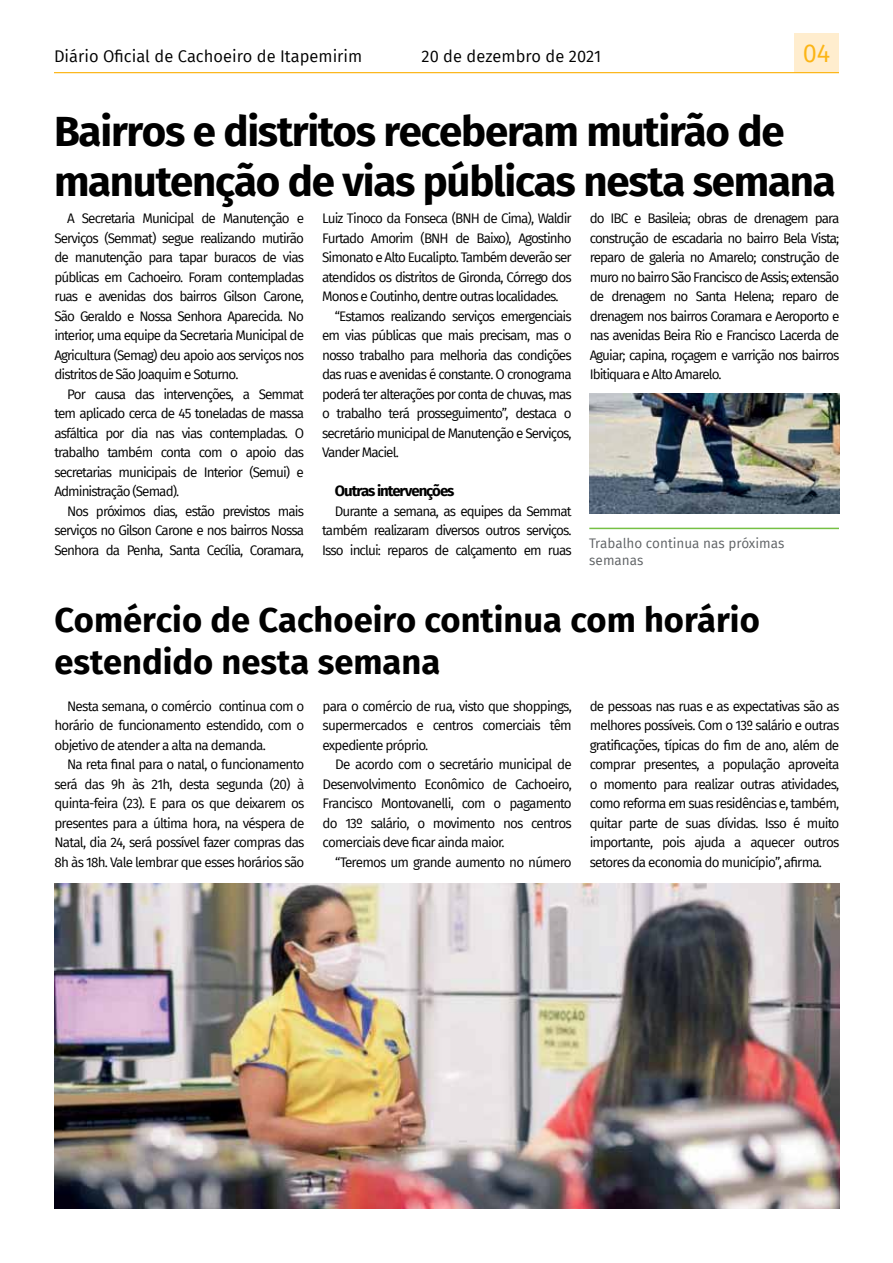
<style>
.page{position:relative;width:893px;height:1263px;background:#fff}
.page>*{position:absolute;margin:0;border:0;box-sizing:border-box;transform-origin:0 0}
.t1{font:700 42px/50.4px "Fira Sans";letter-spacing:-.03em;color:#000}
.t2{font:700 34.5px/41.4px "Fira Sans";color:#000}
.t3{font:25.5px "Fira Sans";color:#fcb515}
.t4{font:16.5px "Fira Sans";color:#000}
.t5{font:700 15px "Fira Sans";letter-spacing:-.07em;color:#000}
.t6{font:13.5px/19.5px "Fira Sans";letter-spacing:-.07em;color:#000;text-align:justify}
.t7{font:13.5px/16.6px "Fira Sans";color:#5e6164}
</style>
<div class="page">
<img style="left:590px;top:393px;width:250px;height:121px">
<div style="left:794px;top:33px;width:45px;height:40px;background:#ffedce"></div>
<hr style="left:54px;top:72px;width:785px;height:1px;background:#fcb515">
<hr style="left:589px;top:528px;width:250px;height:1px;background:#75c044">
<img style="left:55px;top:883px;width:785px;height:326px">
<p class="t4" style="left:54px;top:43px;width:310px">Diário Oficial de Cachoeiro de Itapemirim</p>
<p class="t4" style="left:422px;top:43px;width:181px">20 de dezembro de 2021</p>
<h3 class="t3" style="left:803px;top:34px;width:29px">04</h3>
<h1 class="t1" style="left:54px;top:103px;width:783px">Bairros e distritos receberam mutirão de manutenção de vias públicas nesta semana</h1>
<p class="t6" style="left:54px;top:209px;width:251px;text-indent:13px">A Secretaria Municipal de Manutenção e Serviços (Semmat) segue realizando mutirão de manutenção para tapar buracos de vias públicas em Cachoeiro. Foram contempladas ruas e avenidas dos bairros Gilson Carone, São Geraldo e Nossa Senhora Aparecida. No interior, uma equipe da Secretaria Municipal de Agricultura (Semag) deu apoio aos serviços nos distritos de São Joaquim e Soturno.</p>
<p class="t6" style="left:54px;top:384px;width:251px;text-indent:13px">Por causa das intervenções, a Semmat tem aplicado cerca de 45 toneladas de massa asfáltica por dia nas vias contempladas. O trabalho também conta com o apoio das secretarias municipais de Interior (Semui) e Administração (Semad).</p>
<p class="t6" style="left:54px;top:501px;width:251px;text-indent:13px">Nos próximos dias, estão previstos mais serviços no Gilson Carone e nos bairros Nossa Senhora da Penha, Santa Cecília, Coramara,</p>
<p class="t6" style="left:322px;top:208px;width:251px">Luiz Tinoco da Fonseca (BNH de Cima), Waldir</p>
<p class="t6" style="left:322px;top:228px;width:251px">Furtado Amorim (BNH de Baixo), Agostinho</p>
<p class="t6" style="left:322px;top:247px;width:251px">Simonato e Alto Eucalipto. Também deverão ser</p>
<p class="t6" style="left:322px;top:267px;width:251px">atendidos os distritos de Gironda, Córrego dos</p>
<p class="t6" style="left:322px;top:286px;width:238px">Monos e Coutinho, dentre outras localidades.</p>
<p class="t6" style="left:335px;top:306px;width:238px">“Estamos realizando serviços emergenciais</p>
<p class="t6" style="left:322px;top:325px;width:251px">em vias públicas que mais precisam, mas o</p>
<p class="t6" style="left:322px;top:345px;width:251px">nosso trabalho para melhoria das condições</p>
<p class="t6" style="left:322px;top:364px;width:251px">das ruas e avenidas é constante. O cronograma</p>
<p class="t6" style="left:322px;top:384px;width:251px">poderá ter alterações por conta de chuvas, mas</p>
<p class="t6" style="left:322px;top:403px;width:251px">o trabalho terá prosseguimento”, destaca o</p>
<p class="t6" style="left:322px;top:423px;width:251px">secretário municipal de Manutenção e Serviços,</p>
<p class="t6" style="left:322px;top:442px;width:78px">Vander Maciel.</p>
<p class="t5" style="left:335px;top:478px;width:121px">Outras intervenções</p>
<p class="t6" style="left:322px;top:501px;width:251px;text-indent:13px">Durante a semana, as equipes da Semmat também realizaram diversos outros serviços.<br>Isso inclui: reparos de calçamento em ruas</p>
<p class="t6" style="left:590px;top:208px;width:251px">do IBC e Basileia; obras de drenagem para construção de escadaria no bairro Bela Vista; reparo de galeria no Amarelo; construção de muro no bairro São Francisco de Assis; extensão de drenagem no Santa Helena; reparo de drenagem nos bairros Coramara e Aeroporto e nas avenidas Beira Rio e Francisco Lacerda de Aguiar; capina, roçagem e varrição nos bairros Ibitiquara e Alto Amarelo.</p>
<p class="t7" style="left:589px;top:535px;width:197px">Trabalho continua nas próximas semanas</p>
<h2 class="t2" style="left:54px;top:597px;width:707px">Comércio de Cachoeiro continua com horário estendido nesta semana</h2>
<p class="t6" style="left:54px;top:696px;width:251px;text-indent:13px">Nesta semana, o comércio continua com o horário de funcionamento estendido, com o objetivo de atender a alta na demanda.</p>
<p class="t6" style="left:54px;top:755px;width:251px;text-indent:13px">Na reta final para o natal, o funcionamento será das 9h às 21h, desta segunda (20) à quinta-feira (23). E para os que deixarem os presentes para a última hora, na véspera de Natal, dia 24, será possível fazer compras das 8h às 18h. Vale lembrar que esses horários são</p>
<p class="t6" style="left:323px;top:696px;width:251px">para o comércio de rua, visto que shoppings, supermercados e centros comerciais têm expediente próprio.</p>
<p class="t6" style="left:323px;top:754px;width:251px;text-indent:13px">De acordo com o secretário municipal de Desenvolvimento Econômico de Cachoeiro, Francisco Montovanelli, com o pagamento do 13º salário, o movimento nos centros comerciais deve ficar ainda maior.</p>
<p class="t6" style="left:335px;top:852px;width:238px">“Teremos um grande aumento no número</p>
<p class="t6" style="left:590px;top:696px;width:251px">de pessoas nas ruas e as expectativas são as melhores possíveis. Com o 13º salário e outras gratificações, típicas do fim de ano, além de comprar presentes, a população aproveita o momento para realizar outras atividades, como reforma em suas residências e, também, quitar parte de suas dívidas. Isso é muito importante, pois ajuda a aquecer outros setores da economia do município”, afirma.</p>
</div>
